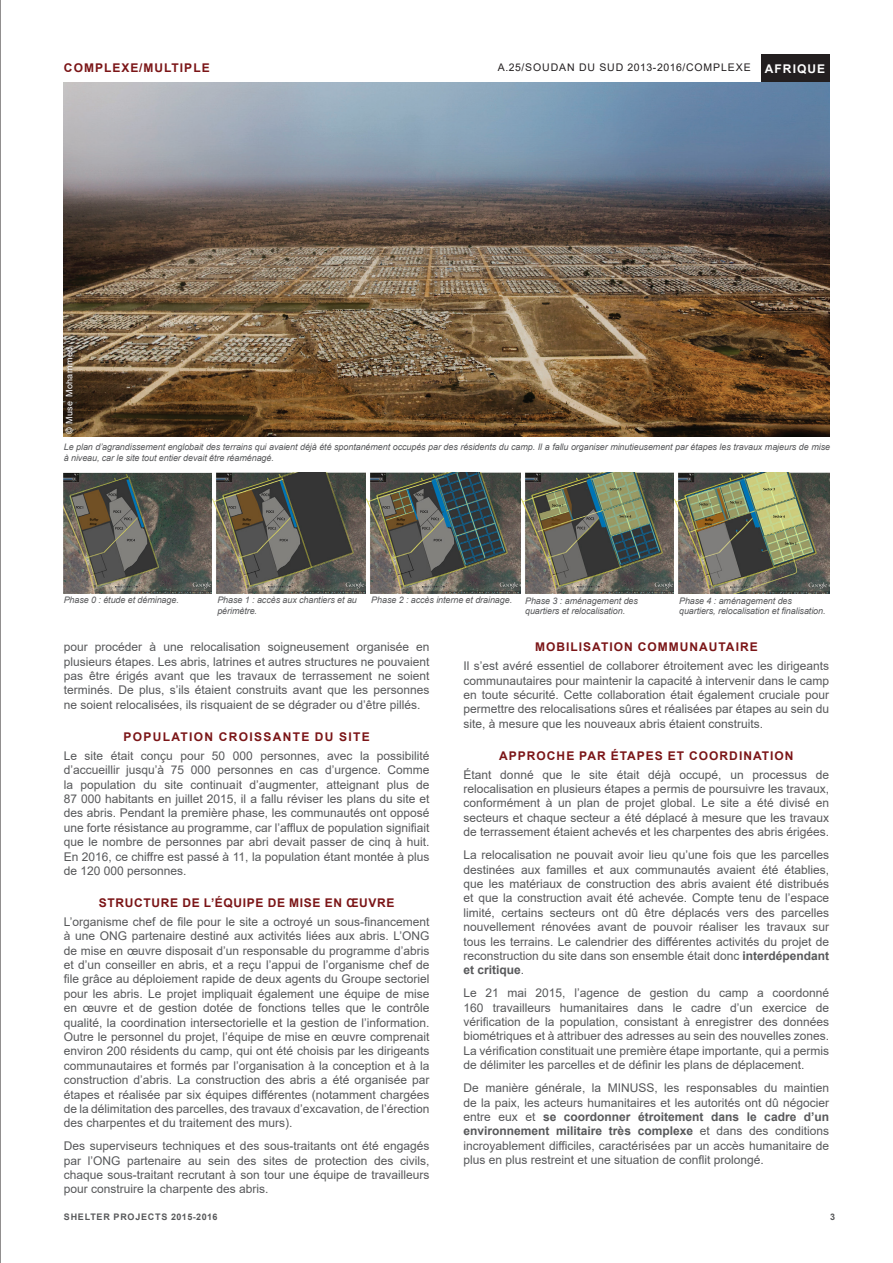
<style>
.page{position:relative;width:893px;height:1263px;background:#fff}
.page>*{position:absolute;margin:0;border:0;box-sizing:border-box;transform-origin:0 0}
.t1{font:12px/14.4px "Arial";color:#57585a;text-align:justify}
.HEADINGS{font:700 12px "Arial";letter-spacing:.085em;color:#7b1517}
.HEADINGS-2{font:700 12px "Arial";letter-spacing:.055em;color:#7b1517}
.HEADINGS-3{font:700 12px "Arial";letter-spacing:.11em;color:#7b1517}
.t2{font:10.5px "Arial";letter-spacing:.085em;color:#231f20}
.t3{font:italic 9px/10.8px "Arial";letter-spacing:-.01em;color:#57585a}
.t4{font:700 9px "Arial";letter-spacing:.085em;color:#57585a}
.t5{font:9px "Arial";letter-spacing:.05em;color:#fff}
.s1{font-weight:700;font-size:12px;color:#fff}
.s2{font-weight:700}
</style>
<div class="page">
<hr style="left:0;top:0;width:1px;height:1263px;background:#231f20">
<div style="left:761px;top:54px;width:68px;height:28px;background:#231f20"></div>
<img style="left:64px;top:472px;width:765px;height:121px">
<img style="left:64px;top:82px;width:765px;height:355px">
<div style="left:62px;top:344px;width:14px;height:94px;background:#231f20;opacity:.75"></div>
<p class="HEADINGS" style="left:64px;top:60px;width:147px">COMPLEXE/MULTIPLE</p>
<p class="t2" style="left:498px;top:60px;width:329px">A.25/SOUDAN DU SUD 2013-2016/COMPLEXE <span class="s1">AFRIQUE</span></p>
<p class="t5" style="left:63px;top:434px;width:89px;rotate:-90deg">© Muse Mohammed</p>
<p class="t3" style="left:64px;top:442px;width:768px">Le plan d’agrandissement englobait des terrains qui avaient déjà été spontanément occupés par des résidents du camp. Il a fallu organiser minutieusement par étapes les travaux majeurs de mise à niveau, car le site tout entier devait être réaménagé.</p>
<p class="t3" style="left:64px;top:595px;width:117px">Phase 0 : étude et déminage.</p>
<p class="t3" style="left:217px;top:594px;width:141px">Phase 1 : accès aux chantiers et au périmètre.</p>
<p class="t3" style="left:371px;top:595px;width:142px">Phase 2 : accès interne et drainage.</p>
<p class="t3" style="left:525px;top:595px;width:114px">Phase 3 : aménagement des quartiers et relocalisation.</p>
<p class="t3" style="left:679px;top:595px;width:148px">Phase 4 : aménagement des quartiers, relocalisation et finalisation.</p>
<p class="t1" style="left:64px;top:640px;width:367px">pour procéder à une relocalisation soigneusement organisée en plusieurs étapes. Les abris, latrines et autres structures ne pouvaient pas être érigés avant que les travaux de terrassement ne soient terminés. De plus, s’ils étaient construits avant que les personnes ne soient relocalisées, ils risquaient de se dégrader ou d’être pillés.</p>
<p class="HEADINGS-3" style="left:124px;top:728px;width:248px">POPULATION CROISSANTE DU SITE</p>
<p class="t1" style="left:64px;top:748px;width:367px">Le site était conçu pour 50 000 personnes, avec la possibilité d’accueillir jusqu’à 75 000 personnes en cas d’urgence. Comme la population du site continuait d’augmenter, atteignant plus de 87 000 habitants en juillet 2015, il a fallu réviser les plans du site et des abris. Pendant la première phase, les communautés ont opposé une forte résistance au programme, car l’afflux de population signifiait que le nombre de personnes par abri devait passer de cinq à huit.<br>En 2016, ce chiffre est passé à 11, la population étant montée à plus de 120 000 personnes.</p>
<p class="HEADINGS-2" style="left:99px;top:894px;width:297px">STRUCTURE DE L’ÉQUIPE DE MISE EN ŒUVRE</p>
<p class="t1" style="left:64px;top:914px;width:367px">L’organisme chef de file pour le site a octroyé un sous-financement à une ONG partenaire destiné aux activités liées aux abris. L’ONG de mise en œuvre disposait d’un responsable du programme d’abris et d’un conseiller en abris, et a reçu l’appui de l’organisme chef de file grâce au déploiement rapide de deux agents du Groupe sectoriel pour les abris. Le projet impliquait également une équipe de mise en œuvre et de gestion dotée de fonctions telles que le contrôle qualité, la coordination intersectorielle et la gestion de l’information.<br>Outre le personnel du projet, l’équipe de mise en œuvre comprenait environ 200 résidents du camp, qui ont été choisis par les dirigeants communautaires et formés par l’organisation à la conception et à la construction d’abris. La construction des abris a été organisée par étapes et réalisée par six équipes différentes (notamment chargées de la délimitation des parcelles, des travaux d’excavation, de l’érection des charpentes et du traitement des murs).</p>
<p class="t1" style="left:64px;top:1139px;width:367px">Des superviseurs techniques et des sous-traitants ont été engagés par l’ONG partenaire au sein des sites de protection des civils, chaque sous-traitant recrutant à son tour une équipe de travailleurs pour construire la charpente des abris.</p>
<p class="HEADINGS" style="left:535px;top:639px;width:224px">MOBILISATION COMMUNAUTAIRE</p>
<p class="t1" style="left:464px;top:659px;width:367px">Il s’est avéré essentiel de collaborer étroitement avec les dirigeants communautaires pour maintenir la capacité à intervenir dans le camp en toute sécurité. Cette collaboration était également cruciale pour permettre des relocalisations sûres et réalisées par étapes au sein du site, à mesure que les nouveaux abris étaient construits.</p>
<p class="HEADINGS" style="left:499px;top:747px;width:296px">APPROCHE PAR ÉTAPES ET COORDINATION</p>
<p class="t1" style="left:464px;top:767px;width:367px">Étant donné que le site était déjà occupé, un processus de relocalisation en plusieurs étapes a permis de poursuivre les travaux, conformément à un plan de projet global. Le site a été divisé en secteurs et chaque secteur a été déplacé à mesure que les travaux de terrassement étaient achevés et les charpentes des abris érigées.</p>
<p class="t1" style="left:464px;top:848px;width:367px">La relocalisation ne pouvait avoir lieu qu’une fois que les parcelles destinées aux familles et aux communautés avaient été établies, que les matériaux de construction des abris avaient été distribués et que la construction avait été achevée. Compte tenu de l’espace limité, certains secteurs ont dû être déplacés vers des parcelles nouvellement rénovées avant de pouvoir réaliser les travaux sur tous les terrains. Le calendrier des différentes activités du projet de reconstruction du site dans son ensemble était donc <span class="s2">interdépendant et critique</span>.</p>
<p class="t1" style="left:464px;top:986px;width:367px">Le 21 mai 2015, l’agence de gestion du camp a coordonné 160 travailleurs humanitaires dans le cadre d’un exercice de vérification de la population, consistant à enregistrer des données biométriques et à attribuer des adresses au sein des nouvelles zones.<br>La vérification constituait une première étape importante, qui a permis de délimiter les parcelles et de définir les plans de déplacement.</p>
<p class="t1" style="left:464px;top:1081px;width:367px">De manière générale, la MINUSS, les responsables du maintien de la paix, les acteurs humanitaires et les autorités ont dû négocier entre eux et <span class="s2">se coordonner étroitement dans le cadre d’un environnement militaire très complexe</span> et dans des conditions incroyablement difficiles, caractérisées par un accès humanitaire de plus en plus restreint et une situation de conflit prolongé.</p>
<p class="t4" style="left:64px;top:1210px;width:155px">SHELTER PROJECTS 2015-2016</p>
<p class="t4" style="left:830px;top:1210px;width:7px">3</p>
</div>
